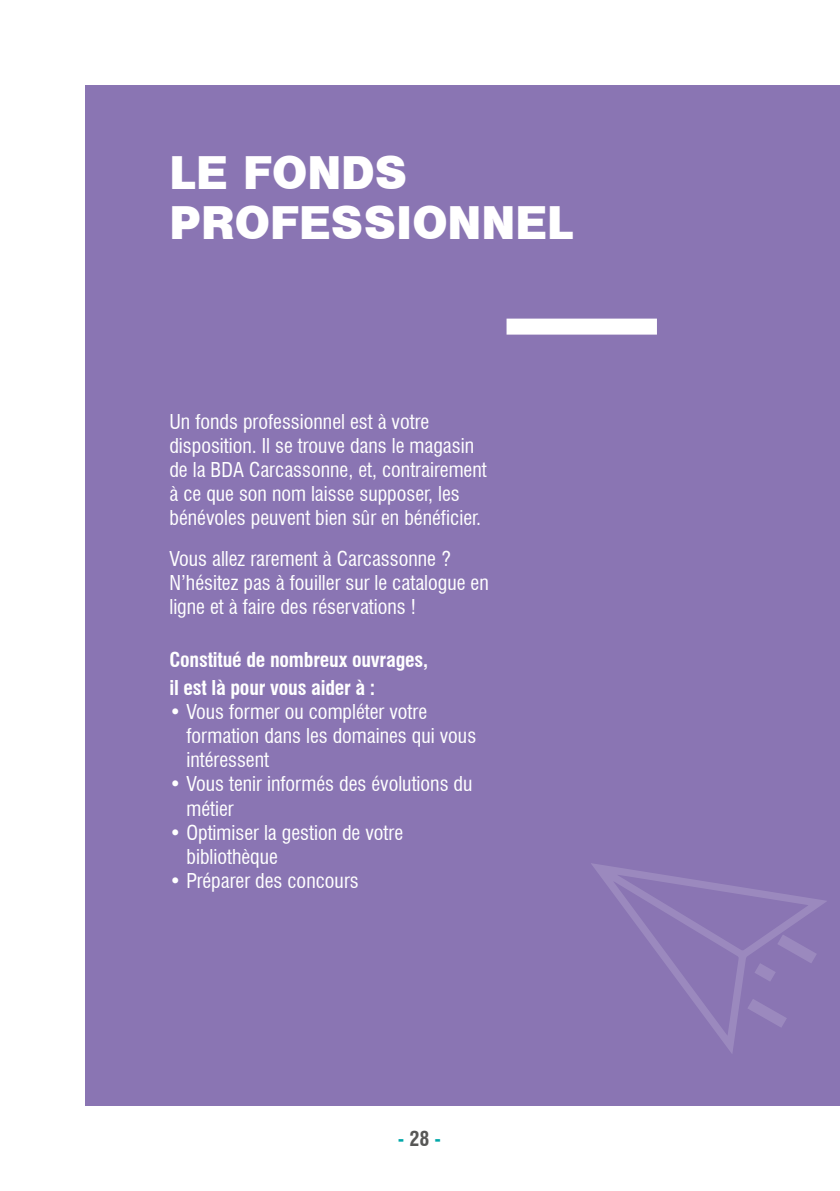
<style>
.page{position:relative;width:840px;height:1191px;background:#fff}
.page>*{position:absolute;margin:0;border:0;box-sizing:border-box;transform-origin:0 0}
.t1{font:42px/50px "Swiss 721 BT Black No 2";color:#fff}
.t2{font:condensed 20px/24px "Swiss 721 BT";color:#fff}
.t3{font:700 condensed 20px/28.8px "Swiss 721 BT";letter-spacing:-.01em;color:#fff}
.t4{font:700 condensed 20px "Swiss 721 BT";color:#00a7a9}
.s1{color:#575756}
</style>
<div class="page">
<div style="left:85px;top:85px;width:754px;height:1021px;background:#8a75b3"></div>
<div style="left:506px;top:318px;width:150px;height:16px;background:#fff"></div>
<svg style="left:591px;top:863px;width:236px;height:190px"></svg>
<svg style="left:747px;top:998px;width:43px;height:37px"></svg>
<svg style="left:754px;top:933px;width:68px;height:51px"></svg>
<h1 class="t1" style="left:169px;top:146px;width:406px">LE FONDS<br>PROFESSIONNEL</h1>
<p class="t2" style="left:169px;top:410px;width:318px">Un fonds professionnel est à votre disposition. Il se trouve dans le magasin de la BDA Carcassonne, et, contrairement à ce que son nom laisse supposer, les bénévoles peuvent bien sûr en bénéficier.</p>
<p class="t2" style="left:169px;top:547px;width:321px">Vous allez rarement à Carcassonne ?<br>N’hésitez pas à fouiller sur le catalogue en ligne et à faire des réservations !</p>
<p class="t3" style="left:169px;top:645px;width:260px">Constitué de nombreux ouvrages, il est là pour vous aider à :</p>
<p class="t2" style="left:186px;top:700px;width:291px;text-indent:-17px">• Vous former ou compléter votre formation dans les domaines qui vous intéressent</p>
<p class="t2" style="left:186px;top:772px;width:287px;text-indent:-17px">• Vous tenir informés des évolutions du métier</p>
<p class="t2" style="left:186px;top:820px;width:218px;text-indent:-17px">• Optimiser la gestion de votre bibliothèque</p>
<p class="t2" style="left:169px;top:868px;width:191px">• Préparer des concours</p>
<p class="t4" style="left:397px;top:1127px;width:45px">-<span class="s1">28</span>-</p>
</div>
